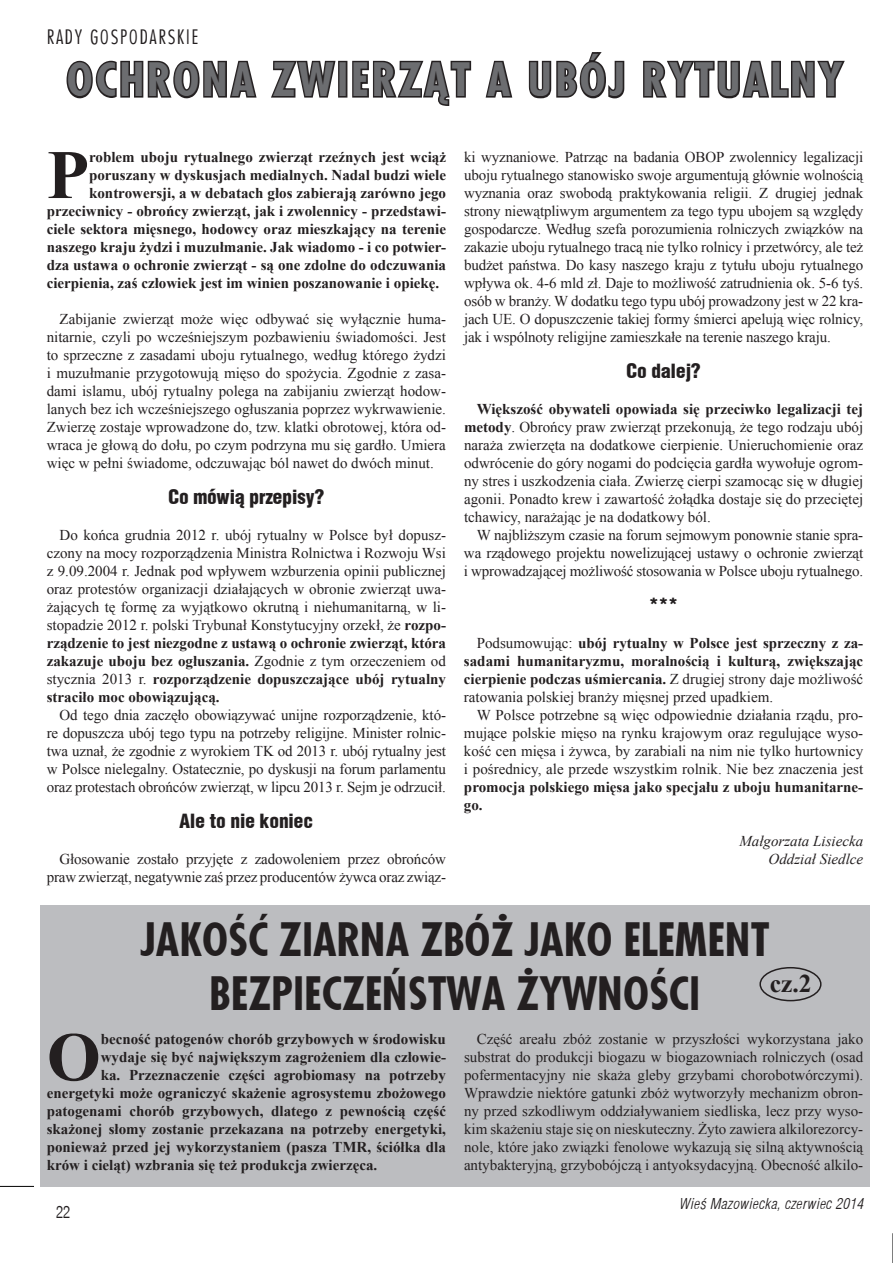
<style>
.page{position:relative;width:893px;height:1263px;background:#fff}
.page>*{position:absolute;margin:0;border:0;box-sizing:border-box;transform-origin:0 0}
.t1{font:700 69.3px "Times New Roman";color:#231f20}
.t2{font:700 45px/54px "Fujiyamapl";color:#231f20;text-align:center}
.t3{font:700 45px "Fujiyamapl";letter-spacing:.07em;color:#6c6d70}
.t4{font:700 25.5px "Times New Roman";color:#231f20}
.t5{font:19.5px "Switz Cond Blackpl";color:#231f20}
.t6{font:19.5px "Fujiyama Lightpl";letter-spacing:.1em;color:#231f20}
.t7{font:16.5px "Switz Cond Lightpl";color:#231f20}
.t8{font:15px/18px "Times New Roman";letter-spacing:-.01em;color:#231f20;text-align:justify}
.t9{font:700 15px/18px "Times New Roman";color:#231f20;text-align:justify}
.t10{font:italic 15px/18px "Times New Roman";color:#231f20;text-align:right}
.t11{font:italic 15px "Switz Cond Lightpl";letter-spacing:.03em;color:#231f20}
.s1{font-weight:700}
.s2{font-weight:400}
</style>
<div class="page">
<hr style="left:0;top:1186px;width:34px;height:1px;background:#000">
<hr style="left:892px;top:1233px;width:1px;height:30px;background:#000">
<div style="left:40px;top:905px;width:830px;height:281px;background:#bcbdc0"></div>
<svg style="left:66px;top:60px;width:191px;height:39px"></svg>
<svg style="left:271px;top:60px;width:65px;height:38px"></svg>
<div style="left:338px;top:61px;width:9px;height:37px;border:3px solid #231f20"></div>
<svg style="left:352px;top:60px;width:120px;height:46px"></svg>
<svg style="left:485px;top:60px;width:28px;height:38px"></svg>
<svg style="left:528px;top:52px;width:97px;height:47px"></svg>
<svg style="left:643px;top:60px;width:202px;height:39px"></svg>
<div style="left:759px;top:967px;width:62px;height:34px;border:2px solid #231f20;border-radius:50%"></div>
<h3 class="t6" style="left:47px;top:25px;width:153px">RADY GOSPODARSKIE</h3>
<h2 class="t3" style="left:67px;top:51px;width:309px">OCHRONA ZWIERZĄT</h2>
<h2 class="t3" style="left:487px;top:51px;width:356px">A UBÓJ RYTUALNY</h2>
<h1 class="t1" style="left:47px;top:127px;width:44px">P</h1>
<p class="t9" style="left:89px;top:148px;width:358px">roblem uboju rytualnego zwierząt rzeźnych jest wciąż</p>
<p class="t9" style="left:89px;top:166px;width:358px">poruszany w dyskusjach medialnych. Nadal budzi wiele</p>
<p class="t9" style="left:89px;top:184px;width:358px">kontrowersji, a w debatach głos zabierają zarówno jego</p>
<p class="t9" style="left:47px;top:202px;width:401px">przeciwnicy - obrońcy zwierząt, jak i zwolennicy - przedstawi-</p>
<p class="t9" style="left:47px;top:220px;width:401px">ciele sektora mięsnego, hodowcy oraz mieszkający na terenie</p>
<p class="t9" style="left:47px;top:238px;width:401px">naszego kraju żydzi i muzułmanie. Jak wiadomo - i co potwier-</p>
<p class="t9" style="left:47px;top:256px;width:401px">dza ustawa o ochronie zwierząt - są one zdolne do odczuwania</p>
<p class="t9" style="left:47px;top:274px;width:394px">cierpienia, zaś człowiek jest im winien poszanowanie i opiekę.</p>
<p class="t8" style="left:47px;top:310px;width:401px;text-indent:13px">Zabijanie zwierząt może więc odbywać się wyłącznie huma&shy;nitarnie, czyli po wcześniejszym pozbawieniu świadomości. Jest to sprzeczne z zasadami uboju rytualnego, według którego żydzi i muzułmanie przygotowują mięso do spożycia. Zgodnie z zasa&shy;dami islamu, ubój rytualny polega na zabijaniu zwierząt hodow&shy;lanych bez ich wcześniejszego ogłuszania poprzez wykrwawienie.<br>Zwierzę zostaje wprowadzone do, tzw. klatki obrotowej, która od&shy;wraca je głową do dołu, po czym podrzyna mu się gardło. Umiera więc w pełni świadome, odczuwając ból nawet do dwóch minut.</p>
<h3 class="t5" style="left:168px;top:484px;width:157px">Co mówią przepisy?</h3>
<p class="t8" style="left:47px;top:526px;width:401px;text-indent:13px">Do końca grudnia 2012 r. ubój rytualny w Polsce był dopusz&shy;czony na mocy rozporządzenia Ministra Rolnictwa i Rozwoju Wsi z 9.09.2004 r. Jednak pod wpływem wzburzenia opinii publicznej oraz protestów organizacji działających w obronie zwierząt uwa&shy;żających tę formę za wyjątkowo okrutną i niehumanitarną, w li&shy;stopadzie 2012 r. polski Trybunał Konstytucyjny orzekł, że <span class="s1">rozpo&shy;rządzenie to jest niezgodne z ustawą o ochronie zwierząt, która zakazuje uboju bez ogłuszania.</span> Zgodnie z tym orzeczeniem od stycznia 2013 r. <span class="s1">rozporządzenie dopuszczające ubój rytualny straciło moc obowiązującą.</span></p>
<p class="t8" style="left:47px;top:706px;width:401px;text-indent:13px">Od tego dnia zaczęło obowiązywać unijne rozporządzenie, któ&shy;re dopuszcza ubój tego typu na potrzeby religijne. Minister rolnic&shy;twa uznał, że zgodnie z wyrokiem TK od 2013 r. ubój rytualny jest w Polsce nielegalny. Ostatecznie, po dyskusji na forum parlamentu oraz protestach obrońców zwierząt, w lipcu 2013 r. Sejm je odrzucił.</p>
<h3 class="t5" style="left:180px;top:808px;width:135px">Ale to nie koniec</h3>
<p class="t8" style="left:47px;top:850px;width:401px;text-align:right">Głosowanie zostało przyjęte z zadowoleniem przez obrońców praw zwierząt, negatywnie zaś przez producentów żywca oraz związ-</p>
<p class="t8" style="left:464px;top:148px;width:401px">ki wyznaniowe. Patrząc na badania OBOP zwolennicy legalizacji uboju rytualnego stanowisko swoje argumentują głównie wolnością wyznania oraz swobodą praktykowania religii. Z drugiej jednak strony niewątpliwym argumentem za tego typu ubojem są względy gospodarcze. Według szefa porozumienia rolniczych związków na zakazie uboju rytualnego tracą nie tylko rolnicy i przetwórcy, ale też budżet państwa. Do kasy naszego kraju z tytułu uboju rytualnego wpływa ok. 4-6 mld zł. Daje to możliwość zatrudnienia ok. 5-6 tyś. osób w branży. W dodatku tego typu ubój prowadzony jest w 22 kra&shy;jach UE. O dopuszczenie takiej formy śmierci apelują więc rolnicy, jak i wspólnoty religijne zamieszkałe na terenie naszego kraju.</p>
<h3 class="t5" style="left:627px;top:358px;width:76px">Co dalej?</h3>
<p class="t8" style="left:464px;top:400px;width:401px;text-indent:13px"><span class="s1">Większość obywateli opowiada się przeciwko legalizacji tej metody</span>. Obrońcy praw zwierząt przekonują, że tego rodzaju ubój naraża zwierzęta na dodatkowe cierpienie. Unieruchomienie oraz odwrócenie do góry nogami do podcięcia gardła wywołuje ogrom&shy;ny stres i uszkodzenia ciała. Zwierzę cierpi szamocąc się w długiej agonii. Ponadto krew i zawartość żołądka dostaje się do przeciętej tchawicy, narażając je na dodatkowy ból.</p>
<p class="t8" style="left:464px;top:526px;width:401px;text-indent:13px">W najbliższym czasie na forum sejmowym ponownie stanie spra&shy;wa rządowego projektu nowelizującej ustawy o ochronie zwierząt i wprowadzającej możliwość stosowania w Polsce uboju rytualnego.</p>
<h3 class="t5" style="left:649px;top:592px;width:30px">***</h3>
<p class="t9" style="left:464px;top:634px;width:401px;text-indent:13px"><span class="s2">Podsumowując:</span> ubój rytualny w Polsce jest sprzeczny z za&shy;sadami humanitaryzmu, moralnością i kulturą, zwiększając cierpienie podczas uśmiercania. <span class="s2">Z drugiej strony daje możliwość ratowania polskiej branży mięsnej przed upadkiem.</span></p>
<p class="t8" style="left:464px;top:706px;width:401px;text-indent:13px">W Polsce potrzebne są więc odpowiednie działania rządu, pro&shy;mujące polskie mięso na rynku krajowym oraz regulujące wyso&shy;kość cen mięsa i żywca, by zarabiali na nim nie tylko hurtownicy i pośrednicy, ale przede wszystkim rolnik. Nie bez znaczenia jest</p>
<p class="t9" style="left:464px;top:778px;width:401px">promocja polskiego mięsa jako specjału z uboju humanitarne&shy;go.</p>
<p class="t10" style="left:739px;top:832px;width:125px">Małgorzata Lisiecka<br>Oddział Siedlce</p>
<h2 class="t2" style="left:140px;top:912px;width:631px">JAKOŚĆ ZIARNA ZBÓŻ JAKO ELEMENT<br>BEZPIECZEŃSTWA ŻYWNOŚCI</h2>
<h3 class="t4" style="left:770px;top:965px;width:43px">cz.2</h3>
<h1 class="t1" style="left:47px;top:1009px;width:55px">O</h1>
<p class="t9" style="left:101px;top:1030px;width:347px">becność patogenów chorób grzybowych w środowisku</p>
<p class="t9" style="left:101px;top:1048px;width:347px">wydaje się być największym zagrożeniem dla człowie-</p>
<p class="t9" style="left:101px;top:1066px;width:347px">ka. Przeznaczenie części agrobiomasy na potrzeby</p>
<p class="t9" style="left:47px;top:1084px;width:401px">energetyki może ograniczyć skażenie agrosystemu zbożowego</p>
<p class="t9" style="left:47px;top:1102px;width:401px">patogenami chorób grzybowych, dlatego z pewnością część</p>
<p class="t9" style="left:47px;top:1120px;width:401px">skażonej słomy zostanie przekazana na potrzeby energetyki,</p>
<p class="t9" style="left:47px;top:1138px;width:401px">ponieważ przed jej wykorzystaniem (pasza TMR, ściółka dla</p>
<p class="t9" style="left:47px;top:1156px;width:332px">krów i cieląt) wzbrania się też produkcja zwierzęca.</p>
<p class="t7" style="left:56px;top:1202px;width:16px">22</p>
<p class="t8" style="left:464px;top:1030px;width:401px;text-indent:13px">Część areału zbóż zostanie w przyszłości wykorzystana jako substrat do produkcji biogazu w biogazowniach rolniczych (osad pofermentacyjny nie skaża gleby grzybami chorobotwórczymi).<br>Wprawdzie niektóre gatunki zbóż wytworzyły mechanizm obron&shy;ny przed szkodliwym oddziaływaniem siedliska, lecz przy wyso&shy;kim skażeniu staje się on nieskuteczny. Żyto zawiera alkilorezorcy&shy;nole, które jako związki fenolowe wykazują się silną aktywnością antybakteryjną, grzybobójczą i antyoksydacyjną. Obecność alkilo-</p>
<p class="t11" style="left:679px;top:1195px;width:186px">Wieś Mazowiecka, czerwiec 2014</p>
</div>
